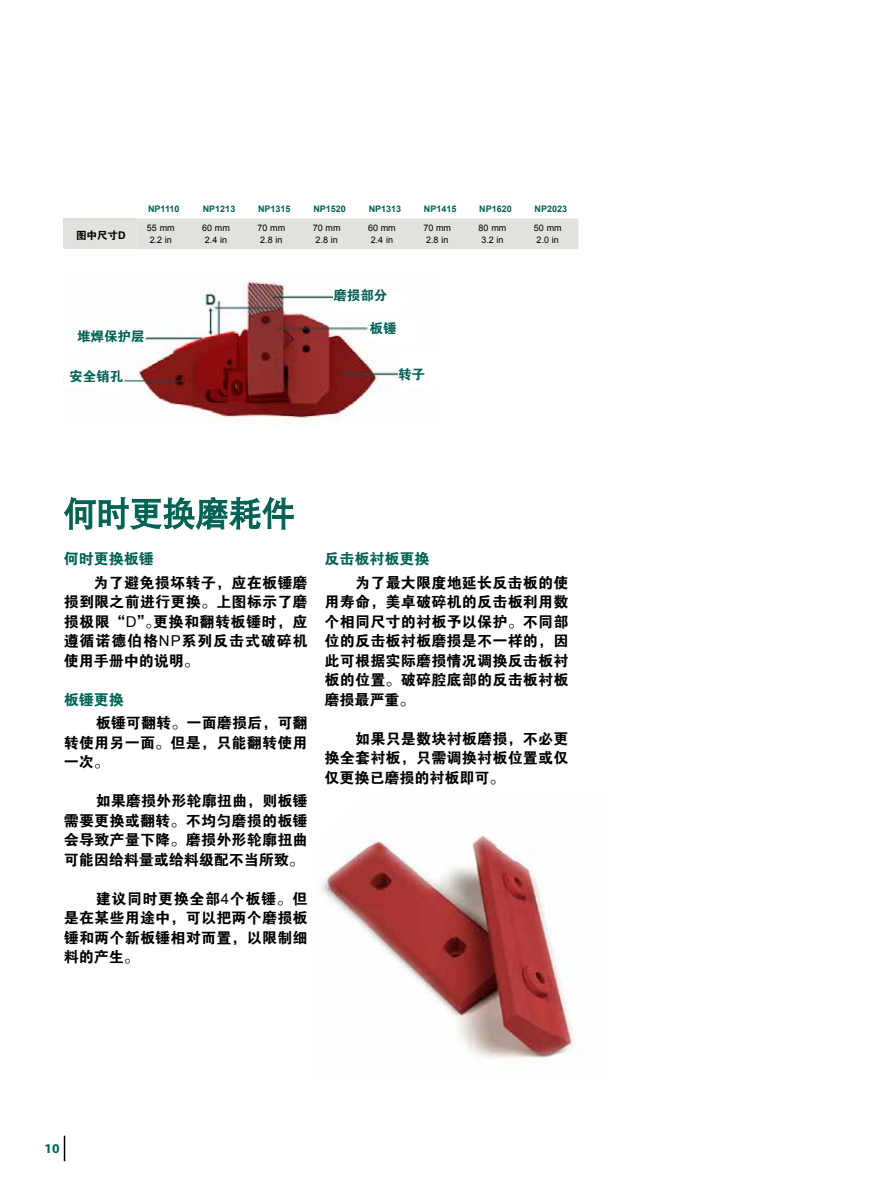
<style>
.page{position:relative;width:893px;height:1191px;background:#fff}
.page>*{position:absolute;margin:0;border:0;box-sizing:border-box;transform-origin:0 0}
.t1{font:15px/19.5px "FZDHTJW GB1 0";letter-spacing:.015em;color:#000;text-align:justify}
.t2{font:15px "FZDHTJW GB1 0";color:#006253}
.t3{font:13.5px "FZDHTJW GB1 0";color:#006253}
.t4{font:700 13.5px "Myriad Pro";color:#006253}
.t5{font:10.5px "FZDHTJW GB1 0";color:#000}
.t6{font:9px/12px "Arial";color:#000;text-align:center}
.t7{font:700 9px "Arial";color:#006253}
.s1{font-family:"Arial"}
</style>
<div class="page">
<svg style="left:64px;top:1135px;width:1px;height:26px"></svg>
<svg style="left:64px;top:497px;width:230px;height:33px"></svg>
<img style="left:63px;top:280px;width:341px;height:144px">
<img style="left:321px;top:830px;width:253px;height:231px">
<div style="left:63px;top:218px;width:73px;height:31px;background:#e3e1dd"></div>
<div style="left:136px;top:218px;width:442px;height:31px;background:#e3e1dd"></div>
<div style="left:64px;top:331px;width:81px;height:18px;background:#fff"></div>
<div style="left:64px;top:371px;width:59px;height:18px;background:#fff"></div>
<div style="left:333px;top:290px;width:73px;height:18px;background:#fff"></div>
<div style="left:369px;top:324px;width:49px;height:17px;background:#fff"></div>
<div style="left:398px;top:349px;width:37px;height:40px;background:#fff"></div>
<p class="t5" style="left:76px;top:229px;width:51px">图中尺寸D</p>
<p class="t7" style="left:148px;top:203px;width:33px">NP1110</p>
<p class="t7" style="left:203px;top:203px;width:34px">NP1213</p>
<p class="t7" style="left:258px;top:203px;width:34px">NP1315</p>
<p class="t7" style="left:313px;top:203px;width:34px">NP1520</p>
<p class="t7" style="left:369px;top:203px;width:34px">NP1313</p>
<p class="t7" style="left:424px;top:203px;width:34px">NP1415</p>
<p class="t7" style="left:479px;top:203px;width:34px">NP1620</p>
<p class="t7" style="left:534px;top:203px;width:34px">NP2023</p>
<p class="t6" style="left:147px;top:222px;width:29px">55 mm<br>2.2 in</p>
<p class="t6" style="left:202px;top:222px;width:29px">60 mm<br>2.4 in</p>
<p class="t6" style="left:257px;top:222px;width:29px">70 mm<br>2.8 in</p>
<p class="t6" style="left:313px;top:222px;width:29px">70 mm<br>2.8 in</p>
<p class="t6" style="left:368px;top:222px;width:29px">60 mm<br>2.4 in</p>
<p class="t6" style="left:423px;top:222px;width:29px">70 mm<br>2.8 in</p>
<p class="t6" style="left:479px;top:222px;width:29px">80 mm<br>3.2 in</p>
<p class="t6" style="left:534px;top:222px;width:29px">50 mm<br>2.0 in</p>
<p class="t3" style="left:77px;top:329px;width:69px">堆焊保护层</p>
<p class="t3" style="left:69px;top:369px;width:55px">安全销孔</p>
<p class="t3" style="left:333px;top:288px;width:55px">磨损部分</p>
<p class="t3" style="left:369px;top:321px;width:28px">板锤</p>
<p class="t3" style="left:398px;top:367px;width:28px">转子</p>
<p class="t2" style="left:64px;top:550px;width:91px">何时更换板锤</p>
<p class="t1" style="left:64px;top:573px;width:245px;text-indent:30px">为了避免损坏转子，应在板锤磨损到限之前进行更换。上图标示了磨损极限“<span class="s1">D</span>”。更换和翻转板锤时，应遵循诺德伯格<span class="s1">NP</span>系列反击式破碎机使用手册中的说明。</p>
<p class="t2" style="left:64px;top:691px;width:61px">板锤更换</p>
<p class="t1" style="left:64px;top:714px;width:245px;text-indent:32px">板锤可翻转。一面磨损后，可翻转使用另一面。但是，只能翻转使用一次。</p>
<p class="t1" style="left:64px;top:792px;width:245px;text-indent:32px">如果磨损外形轮廓扭曲，则板锤需要更换或翻转。不均匀磨损的板锤会导致产量下降。磨损外形轮廓扭曲可能因给料量或给料级配不当所致。</p>
<p class="t1" style="left:64px;top:889px;width:245px;text-indent:32px">建议同时更换全部<span class="s1">4</span>个板锤。但是在某些用途中，可以把两个磨损板锤和两个新板锤相对而置，以限制细料的产生。</p>
<p class="t2" style="left:325px;top:550px;width:106px">反击板衬板更换</p>
<p class="t1" style="left:325px;top:573px;width:245px;text-indent:31px">为了最大限度地延长反击板的使用寿命，美卓破碎机的反击板利用数个相同尺寸的衬板予以保护。不同部位的反击板衬板磨损是不一样的，因此可根据实际磨损情况调换反击板衬板的位置。破碎腔底部的反击板衬板磨损最严重。</p>
<p class="t1" style="left:325px;top:729px;width:245px;text-indent:31px">如果只是数块衬板磨损，不必更换全套衬板，只需调换衬板位置或仅仅更换已磨损的衬板即可。</p>
<p class="t4" style="left:45px;top:1139px;width:16px">10</p>
</div>
